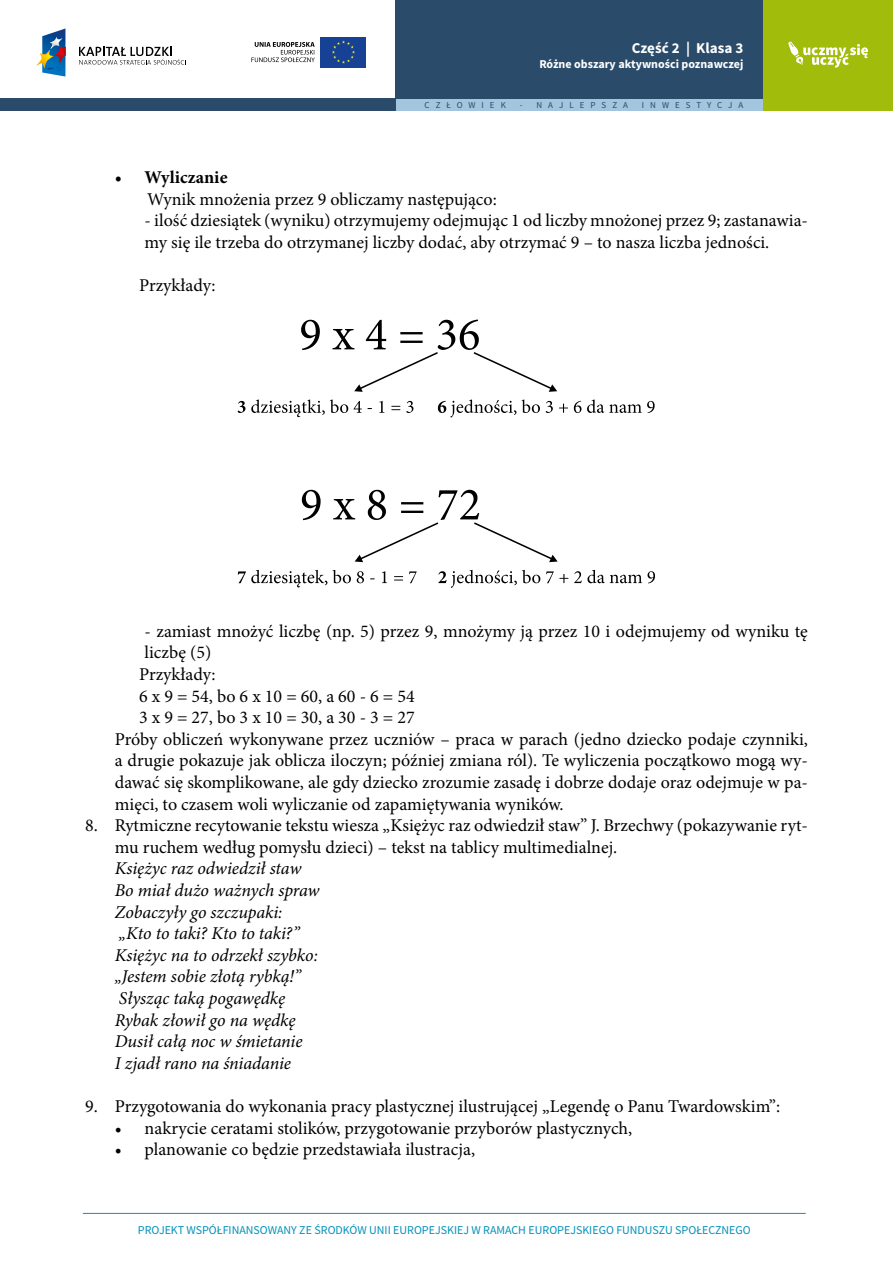
<style>
.page{position:relative;width:893px;height:1263px;background:#fff}
.page>*{position:absolute;margin:0;border:0;box-sizing:border-box;transform-origin:0 0}
.t1{font:18px/21.6px "Minion Pro";color:#000}
.t2{font:italic 18px/21.6px "Minion Pro";letter-spacing:-.005em;color:#000}
.t3{font:700 18px "Minion Pro";color:#000}
.t4{font:700 15px "Source Sans Pro";color:#fff}
.t5{font:12px "Source Sans Pro";color:#0592ba}
.t6{font:700 12px "Source Sans Pro";color:#fff}
.t7{font:9px "Source Sans Pro";letter-spacing:.67em;color:#2a4b6a}
</style>
<div class="page">
<div style="left:395px;top:99px;width:368px;height:12px;background:#a2c6dd"></div>
<div style="left:0;top:99px;width:395px;height:12px;background:#2a4b6a"></div>
<div style="left:763px;top:0;width:130px;height:111px;background:#a2bc0c"></div>
<div style="left:395px;top:0;width:368px;height:99px;background:#2a4b6a"></div>
<svg style="left:788px;top:42px;width:80px;height:26px"></svg>
<hr style="left:83px;top:1213px;width:723px;height:1px;background:#0592ba">
<svg style="left:79px;top:47px;width:107px;height:18px"></svg>
<svg style="left:36px;top:28px;width:29px;height:49px"></svg>
<div style="left:320px;top:37px;width:46px;height:30px;background:#164194"></div>
<svg style="left:332px;top:40px;width:23px;height:24px"></svg>
<svg style="left:251px;top:42px;width:64px;height:20px"></svg>
<svg style="left:301px;top:320px;width:19px;height:30px"></svg>
<svg style="left:238px;top:401px;width:7px;height:12px"></svg>
<svg style="left:251px;top:399px;width:97px;height:18px"></svg>
<svg style="left:354px;top:401px;width:18px;height:12px"></svg>
<svg style="left:379px;top:401px;width:5px;height:12px"></svg>
<svg style="left:391px;top:406px;width:9px;height:4px"></svg>
<svg style="left:406px;top:401px;width:7px;height:12px"></svg>
<svg style="left:438px;top:399px;width:78px;height:19px"></svg>
<svg style="left:522px;top:399px;width:18px;height:14px"></svg>
<svg style="left:546px;top:401px;width:7px;height:12px"></svg>
<svg style="left:559px;top:404px;width:9px;height:9px"></svg>
<svg style="left:574px;top:401px;width:7px;height:12px"></svg>
<svg style="left:587px;top:399px;width:68px;height:14px"></svg>
<svg style="left:332px;top:319px;width:225px;height:73px"></svg>
<svg style="left:302px;top:490px;width:19px;height:30px"></svg>
<svg style="left:238px;top:570px;width:89px;height:17px"></svg>
<svg style="left:333px;top:570px;width:18px;height:13px"></svg>
<svg style="left:357px;top:571px;width:7px;height:12px"></svg>
<svg style="left:382px;top:571px;width:5px;height:12px"></svg>
<svg style="left:394px;top:576px;width:9px;height:5px"></svg>
<svg style="left:409px;top:571px;width:8px;height:12px"></svg>
<svg style="left:438px;top:570px;width:102px;height:18px"></svg>
<svg style="left:546px;top:571px;width:22px;height:12px"></svg>
<svg style="left:574px;top:570px;width:81px;height:13px"></svg>
<svg style="left:333px;top:490px;width:225px;height:72px"></svg>
<p class="t4" style="left:632px;top:39px;width:113px">Część 2 | Klasa 3</p>
<p class="t6" style="left:539px;top:56px;width:206px">Różne obszary aktywności poznawczej</p>
<p class="t7" style="left:425px;top:100px;width:83px">CZŁOWIEK</p>
<p class="t7" style="left:520px;top:100px;width:110px">- NAJLEPSZA</p>
<p class="t7" style="left:642px;top:100px;width:103px">INWESTYCJA</p>
<p class="t3" style="left:115px;top:165px;width:114px">• Wyliczanie</p>
<p class="t1" style="left:147px;top:188px;width:351px">Wynik mnożenia przez 9 obliczamy następująco:</p>
<p class="t1" style="left:145px;top:210px;width:665px">- ilość dziesiątek (wyniku) otrzymujemy odejmując 1 od liczby mnożonej przez 9; zastanawia&shy;my się ile trzeba do otrzymanej liczby dodać, aby otrzymać 9 – to nasza liczba jedności.</p>
<p class="t1" style="left:139px;top:275px;width:78px">Przykłady:</p>
<p class="t1" style="left:145px;top:620px;width:665px">- zamiast mnożyć liczbę (np. 5) przez 9, mnożymy ją przez 10 i odejmujemy od wyniku tę</p>
<p class="t1" style="left:145px;top:642px;width:68px">liczbę (5)</p>
<p class="t1" style="left:139px;top:664px;width:78px">Przykłady:</p>
<p class="t1" style="left:139px;top:685px;width:277px">6 x 9 = 54, bo 6 x 10 = 60, a 60 - 6 = 54</p>
<p class="t1" style="left:139px;top:707px;width:277px">3 x 9 = 27, bo 3 x 10 = 30, a 30 - 3 = 27</p>
<p class="t1" style="left:115px;top:728px;width:695px">Próby obliczeń wykonywane przez uczniów – praca w parach (jedno dziecko podaje czynniki,</p>
<p class="t1" style="left:115px;top:750px;width:695px">a drugie pokazuje jak oblicza iloczyn; później zmiana ról). Te wyliczenia początkowo mogą wy-</p>
<p class="t1" style="left:115px;top:772px;width:695px">dawać się skomplikowane, ale gdy dziecko zrozumie zasadę i dobrze dodaje oraz odejmuje w pa-</p>
<p class="t1" style="left:115px;top:793px;width:450px">mięci, to czasem woli wyliczanie od zapamiętywania wyników.</p>
<p class="t1" style="left:115px;top:815px;width:695px;text-indent:-30px">8. Rytmiczne recytowanie tekstu wiesza „Księżyc raz odwiedził staw” J. Brzechwy (pokazywanie ryt&shy;mu ruchem według pomysłu dzieci) – tekst na tablicy multimedialnej.</p>
<p class="t2" style="left:115px;top:858px;width:206px">Księżyc raz odwiedził staw<br>Bo miał dużo ważnych spraw<br>Zobaczyły go szczupaki: „Kto to taki? Kto to taki?”<br>Księżyc na to odrzekł szybko: „Jestem sobie złotą rybką!”<br>Słysząc taką pogawędkę<br>Rybak złowił go na wędkę<br>Dusił całą noc w śmietanie<br>I zjadł rano na śniadanie</p>
<p class="t1" style="left:85px;top:1096px;width:697px">9. Przygotowania do wykonania pracy plastycznej ilustrującej „Legendę o Panu Twardowskim”:</p>
<p class="t1" style="left:115px;top:1117px;width:519px">• nakrycie ceratami stolików, przygotowanie przyborów plastycznych,</p>
<p class="t1" style="left:115px;top:1139px;width:362px">• planowanie co będzie przedstawiała ilustracja,</p>
<p class="t5" style="left:138px;top:1222px;width:614px">PROJEKT WSPÓŁFINANSOWANY ZE ŚRODKÓW UNII EUROPEJSKIEJ W RAMACH EUROPEJSKIEGO FUNDUSZU SPOŁECZNEGO</p>
</div>
